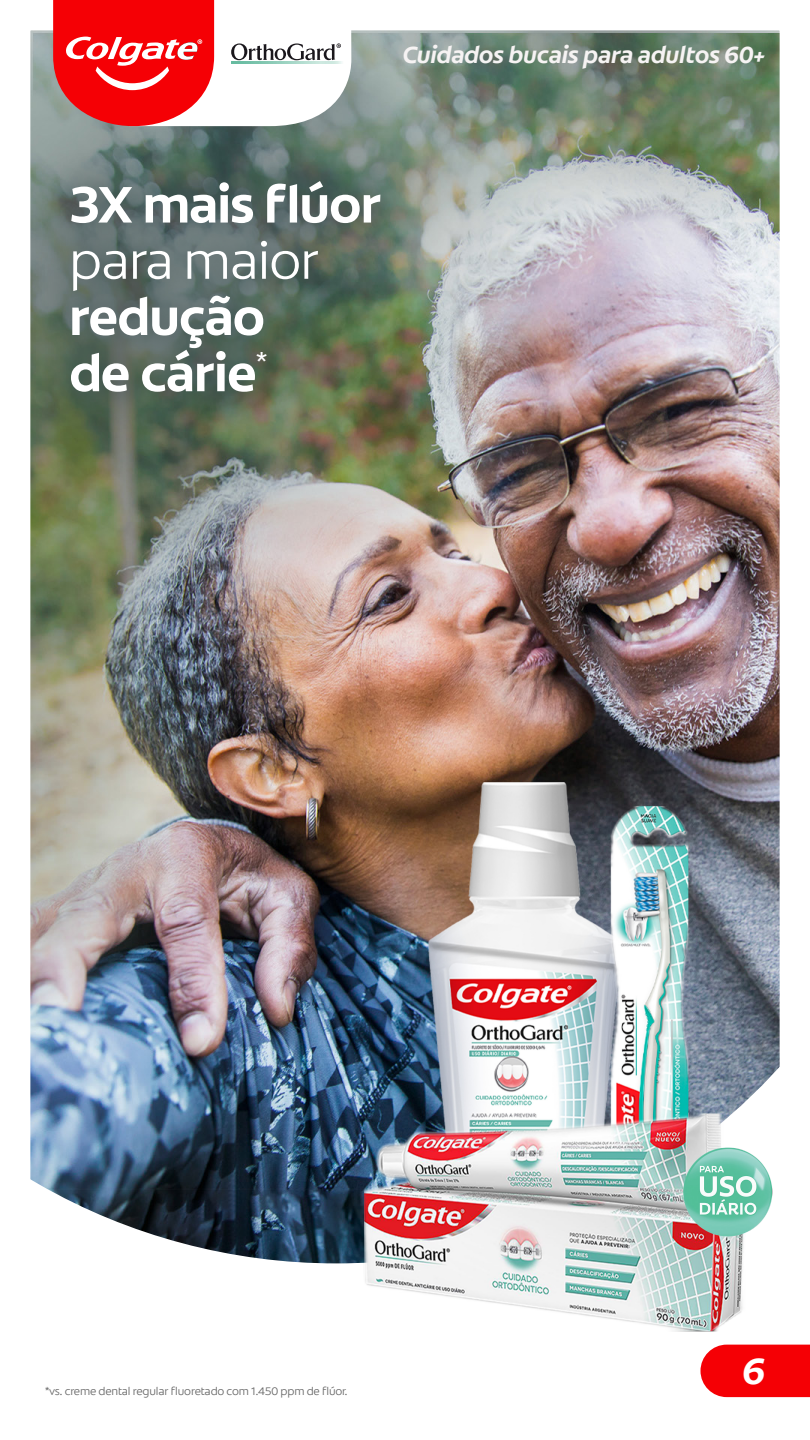
<style>
.page{position:relative;width:810px;height:1440px;background:#fff}
.page>*{position:absolute;margin:0;border:0;box-sizing:border-box;transform-origin:0 0}
.t1{font:700 52.5px/56.2px "Colgate Ready";letter-spacing:-.02em;color:#fff}
.t2{font:300 52.5px "Colgate Ready";letter-spacing:-.02em;color:#fff}
.t3{font:italic 700 37.5px "Colgate Ready";color:#fff}
.t4{font:italic 700 24px "Colgate Ready";color:#f6f3f3}
.t5{font:300 11.25px "Colgate Ready";letter-spacing:-.01em;color:#666}
</style>
<div class="page">
<img style="left:30px;top:30px;width:780px;height:1368px">
<svg style="left:53px;top:0;width:298px;height:143px"></svg>
<div style="left:700px;top:1345px;width:110px;height:52px;background:#f50005"></div>
<img style="left:313px;top:715px;width:474px;height:641px">
<div style="left:32px;top:143px;width:388px;height:289px;background:#3f5153;opacity:.7"></div>
<h3 class="t4" style="left:403px;top:38px;width:364px">Cuidados bucais para adultos 60+</h3>
<h1 class="t1" style="left:69px;top:176px;width:313px">3X mais flúor</h1>
<h1 class="t2" style="left:69px;top:227px;width:251px">para maior</h1>
<h1 class="t1" style="left:69px;top:288px;width:200px">redução de cárie<sup>*</sup></h1>
<p class="t5" style="left:45px;top:1384px;width:304px">*vs. creme dental regular fluoretado com 1.450 ppm de flúor.</p>
<h2 class="t3" style="left:743px;top:1345px;width:24px">6</h2>
</div>
